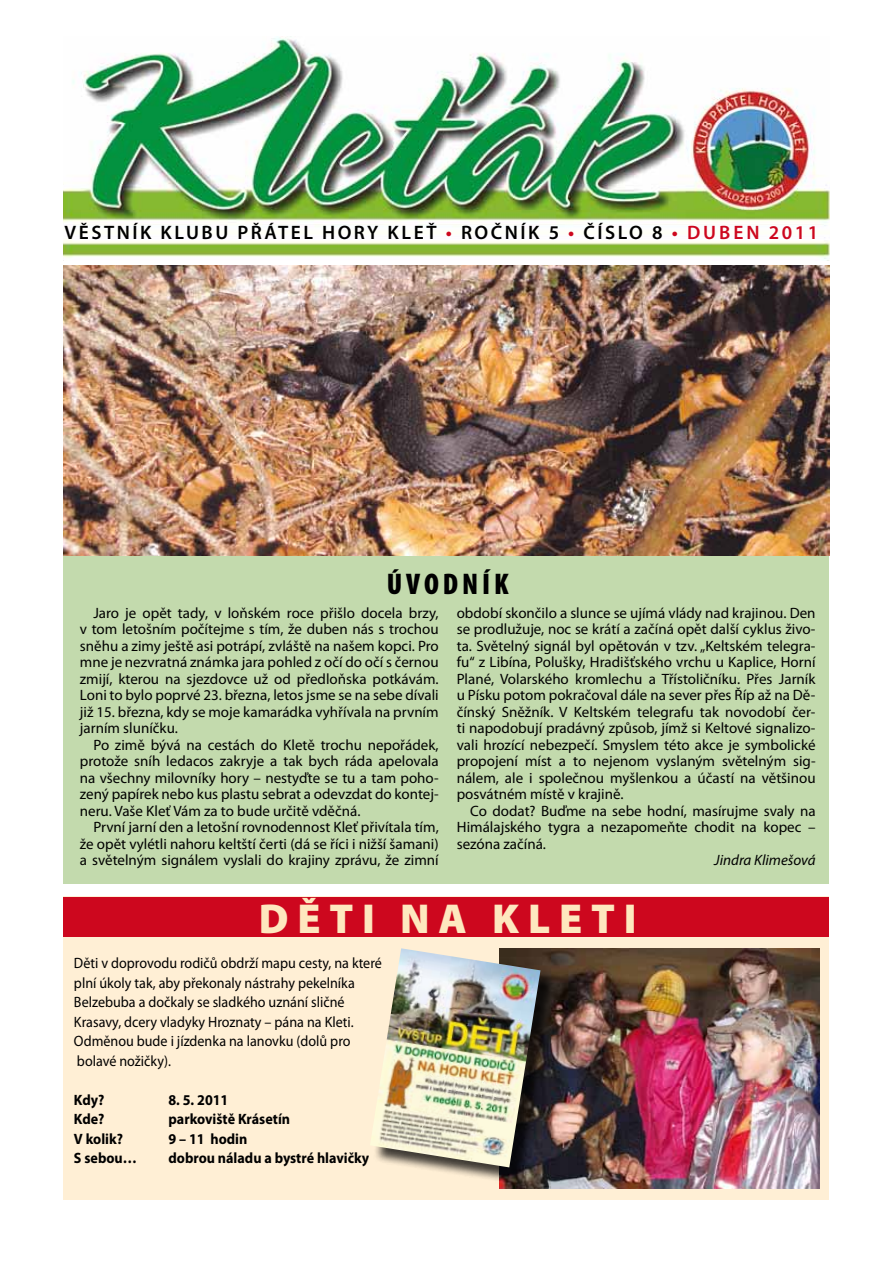
<style>
.page{position:relative;width:893px;height:1263px;background:#fff}
.page>*{position:absolute;margin:0;border:0;box-sizing:border-box;transform-origin:0 0}
.t1{font:900 42px "Myriad Pro";letter-spacing:.21em;color:#fee8bf}
.t2{font:900 condensed 30px "Myriad Pro";letter-spacing:.13em;color:#000}
.t3{font:600 19.5px "Myriad Pro";letter-spacing:.13em;color:#000}
.t4{font:600 19.5px "Myriad Pro";color:#cd071e}
.t5{font:15px/16.5px "Myriad Pro";color:#000;text-align:justify}
.t6{font:15px/19.5px "Myriad Pro";color:#000;scale:.94 1}
.t7{font:700 15px "Myriad Pro";color:#000;scale:.94 1}
.t8{font:italic 15px "Myriad Pro";color:#000}
.s1{color:#cd071e}
</style>
<div class="page">
<div style="left:64px;top:896px;width:765px;height:303px;background:#ffefd5"></div>
<div style="left:64px;top:266px;width:765px;height:618px;background:#c3daad"></div>
<img style="left:64px;top:37px;width:765px;height:222px">
<div style="left:64px;top:897px;width:765px;height:40px;background:#cd071e"></div>
<img style="left:64px;top:266px;width:765px;height:290px">
<img style="left:499px;top:948px;width:320px;height:240px">
<div style="left:372px;top:950px;width:186px;height:235px;background:#000;opacity:.75"></div>
<img style="left:371px;top:948px;width:169px;height:219px">
<h3 class="t3" style="left:65px;top:220px;width:654px">VĚSTNÍK KLUBU PŘÁTEL HORY KLEŤ <span class="s1">•</span> ROČNÍK 5 <span class="s1">•</span> ČÍSLO 8 <span class="s1">• DUBEN</span></h3>
<h3 class="t4" style="left:769px;top:220px;width:51px">2011</h3>
<h2 class="t2" style="left:387px;top:564px;width:123px">ÚVODNÍK</h2>
<p class="t5" style="left:80px;top:604px;width:360px;text-indent:14px">Jaro je opět tady, v loňském roce přišlo docela brzy, v tom letošním počítejme s tím, že duben nás s trochou sněhu a zimy ještě asi potrápí, zvláště na našem kopci. Pro mne je nezvratná známka jara pohled z očí do očí s černou zmijí, kterou na sjezdovce už od předloňska potkávám.<br>Loni to bylo poprvé 23. března, letos jsme se na sebe dívali již 15. března, kdy se moje kamarádka vyhřívala na prvním jarním sluníčku.</p>
<p class="t5" style="left:80px;top:736px;width:360px;text-indent:14px">Po zimě bývá na cestách do Kletě trochu nepořádek, protože sníh ledacos zakryje a tak bych ráda apelovala na všechny milovníky hory – nestyďte se tu a tam poho&shy;zený papírek nebo kus plastu sebrat a odevzdat do kontej&shy;neru. Vaše Kleť Vám za to bude určitě vděčná.</p>
<p class="t5" style="left:80px;top:819px;width:360px;text-indent:14px">První jarní den a letošní rovnodennost Kleť přivítala tím, že opět vylétli nahoru keltští čerti (dá se říci i nižší šamani) a světelným signálem vyslali do krajiny zprávu, že zimní</p>
<p class="t5" style="left:457px;top:604px;width:360px">období skončilo a slunce se ujímá vlády nad krajinou. Den se prodlužuje, noc se krátí a začíná opět další cyklus živo&shy;ta. Světelný signál byl opětován v tzv. „Keltském telegra&shy;fu“ z Libína, Polušky, Hradišťského vrchu u Kaplice, Horní Plané, Volarského kromlechu a Třístoličníku. Přes Jarník u Písku potom pokračoval dále na sever přes Říp až na Dě&shy;čínský Sněžník. V Keltském telegrafu tak novodobí čer&shy;ti napodobují pradávný způsob, jímž si Keltové signalizo&shy;vali hrozící nebezpečí. Smyslem této akce je symbolické propojení míst a to nejenom vyslaným světelným sig&shy;nálem, ale i společnou myšlenkou a účastí na většinou posvátném místě v krajině.</p>
<p class="t5" style="left:457px;top:802px;width:360px;text-indent:14px">Co dodat? Buďme na sebe hodní, masírujme svaly na Himálajského tygra a nezapomeňte chodit na kopec – sezóna začíná.</p>
<p class="t8" style="left:714px;top:851px;width:103px">Jindra Klimešová</p>
<h1 class="t1" style="left:259px;top:891px;width:379px">DĚTI NA KLETI</h1>
<p class="t6" style="left:74px;top:953px;width:329px">Děti v doprovodu rodičů obdrží mapu cesty, na které plní úkoly tak, aby překonaly nástrahy pekelníka Belzebuba a dočkaly se sladkého uznání sličné Krasavy, dcery vladyky Hroznaty – pána na Kleti.<br>Odměnou bude i jízdenka na lanovku (dolů pro bolavé nožičky).</p>
<p class="t7" style="left:74px;top:1090px;width:34px">Kdy?</p>
<p class="t7" style="left:168px;top:1090px;width:65px">8. 5. 2011</p>
<p class="t7" style="left:74px;top:1109px;width:34px">Kde?</p>
<p class="t7" style="left:168px;top:1109px;width:131px">parkoviště Krásetín</p>
<p class="t7" style="left:74px;top:1129px;width:54px">V kolik?</p>
<p class="t7" style="left:168px;top:1129px;width:85px">9 – 11 hodin</p>
<p class="t7" style="left:74px;top:1148px;width:68px">S sebou…</p>
<p class="t7" style="left:168px;top:1148px;width:215px">dobrou náladu a bystré hlavičky</p>
</div>
